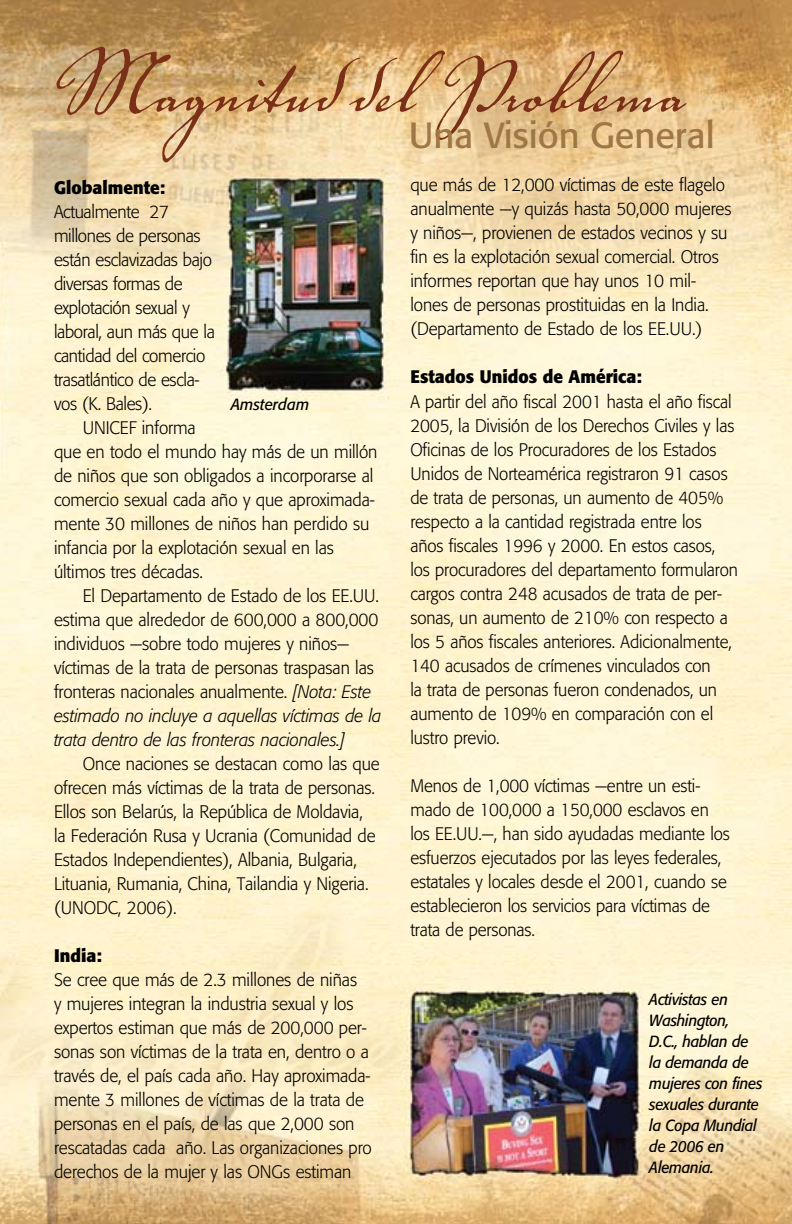
<style>
.page{position:relative;width:792px;height:1224px;background:#fff}
.page>*{position:absolute;margin:0;border:0;box-sizing:border-box;transform-origin:0 0}
.t1{font:120px "Voluta Script";color:#7a2f17}
.t2{font:36px "Formata";color:#9e7745}
.t3{font:300 18px/24px "Formata";letter-spacing:-.005em;color:#000;scale:.95 1}
.t4{font:300 18px/24px "Formata";letter-spacing:-.005em;color:#000;scale:.94 1}
.t5{font:700 18px "Formata";color:#000;scale:.95 1}
.t6{font:italic 16px/21px "Formata";letter-spacing:-.02em;color:#000;scale:.93 1}
.t7{font:italic 16px "Formata";color:#000;scale:.95 1}
.s1{font-style:italic}
</style>
<div class="page">
<img style="left:0;top:0;width:792px;height:1224px">
<h1 class="t1" style="left:42px;top:-1px;width:644px">Magnitud del Problema</h1>
<h2 class="t2" style="left:409px;top:113px;width:308px">Una Visión General</h2>
<p class="t5" style="left:54px;top:177px;width:118px">Globalmente:</p>
<p class="t3" style="left:54px;top:200px;width:171px">Actualmente 27 millones de personas están esclavizadas bajo diversas formas de explotación sexual y laboral, aun más que la cantidad del comercio trasatlántico de escla&shy;vos (K. Bales).</p>
<p class="t3" style="left:54px;top:416px;width:342px;text-indent:29px">UNICEF informa<br>que en todo el mundo hay más de un millón de niños que son obligados a incorporarse al comercio sexual cada año y que aproximada&shy;mente 30 millones de niños han perdido su infancia por la explotación sexual en las últimos tres décadas.</p>
<p class="t3" style="left:54px;top:584px;width:346px;text-indent:29px">El Departamento de Estado de los EE.UU. estima que alrededor de 600,000 a 800,000 individuos —sobre todo mujeres y niños— víctimas de la trata de personas traspasan las fronteras nacionales anualmente. <span class="s1">[Nota: Este estimado no incluye a aquellas víctimas de la trata dentro de las fronteras nacionales.]</span></p>
<p class="t3" style="left:54px;top:752px;width:345px;text-indent:29px">Once naciones se destacan como las que ofrecen más víctimas de la trata de personas.<br>Ellos son Belarús, la República de Moldavia,<br>la Federación Rusa y Ucrania (Comunidad de Estados Independientes), Albania, Bulgaria, Lituania, Rumania, China, Tailandia y Nigeria. (UNODC, 2006).</p>
<p class="t5" style="left:54px;top:944px;width:52px">India:</p>
<p class="t3" style="left:54px;top:968px;width:336px">Se cree que más de 2.3 millones de niñas<br>y mujeres integran la industria sexual y los expertos estiman que más de 200,000 per&shy;sonas son víctimas de la trata en, dentro o a través de, el país cada año. Hay aproximada&shy;mente 3 millones de víctimas de la trata de personas en el país, de las que 2,000 son rescatadas cada año. Las organizaciones pro derechos de la mujer y las ONGs estiman</p>
<p class="t7" style="left:231px;top:395px;width:84px">Amsterdam</p>
<p class="t3" style="left:410px;top:173px;width:340px">que más de 12,000 víctimas de este flagelo anualmente —y quizás hasta 50,000 mujeres y niños—, provienen de estados vecinos y su fin es la explotación sexual comercial. Otros informes reportan que hay unos 10 mil&shy;lones de personas prostituidas en la India. (Departamento de Estado de los EE.UU.)</p>
<p class="t5" style="left:410px;top:366px;width:245px">Estados Unidos de América:</p>
<p class="t4" style="left:410px;top:390px;width:350px">A partir del año fiscal 2001 hasta el año fiscal 2005, la División de los Derechos Civiles y las Oficinas de los Procuradores de los Estados Unidos de Norteamérica registraron 91 casos de trata de personas, un aumento de 405% respecto a la cantidad registrada entre los años fiscales 1996 y 2000. En estos casos, los procuradores del departamento formularon cargos contra 248 acusados de trata de per&shy;sonas, un aumento de 210% con respecto a los 5 años fiscales anteriores. Adicionalmente, 140 acusados de crímenes vinculados con<br>la trata de personas fueron condenados, un aumento de 109% en comparación con el lustro previo.</p>
<p class="t4" style="left:410px;top:773px;width:341px">Menos de 1,000 víctimas —entre un esti&shy;mado de 100,000 a 150,000 esclavos en los EE.UU.—, han sido ayudadas mediante los esfuerzos ejecutados por las leyes federales, estatales y locales desde el 2001, cuando se establecieron los servicios para víctimas de trata de personas.</p>
<p class="t6" style="left:649px;top:989px;width:123px">Activistas en<br>Washington,<br>D.C., hablan de la demanda de mujeres con fines sexuales durante la Copa Mundial de 2006 en<br>Alemania.</p>
</div>
